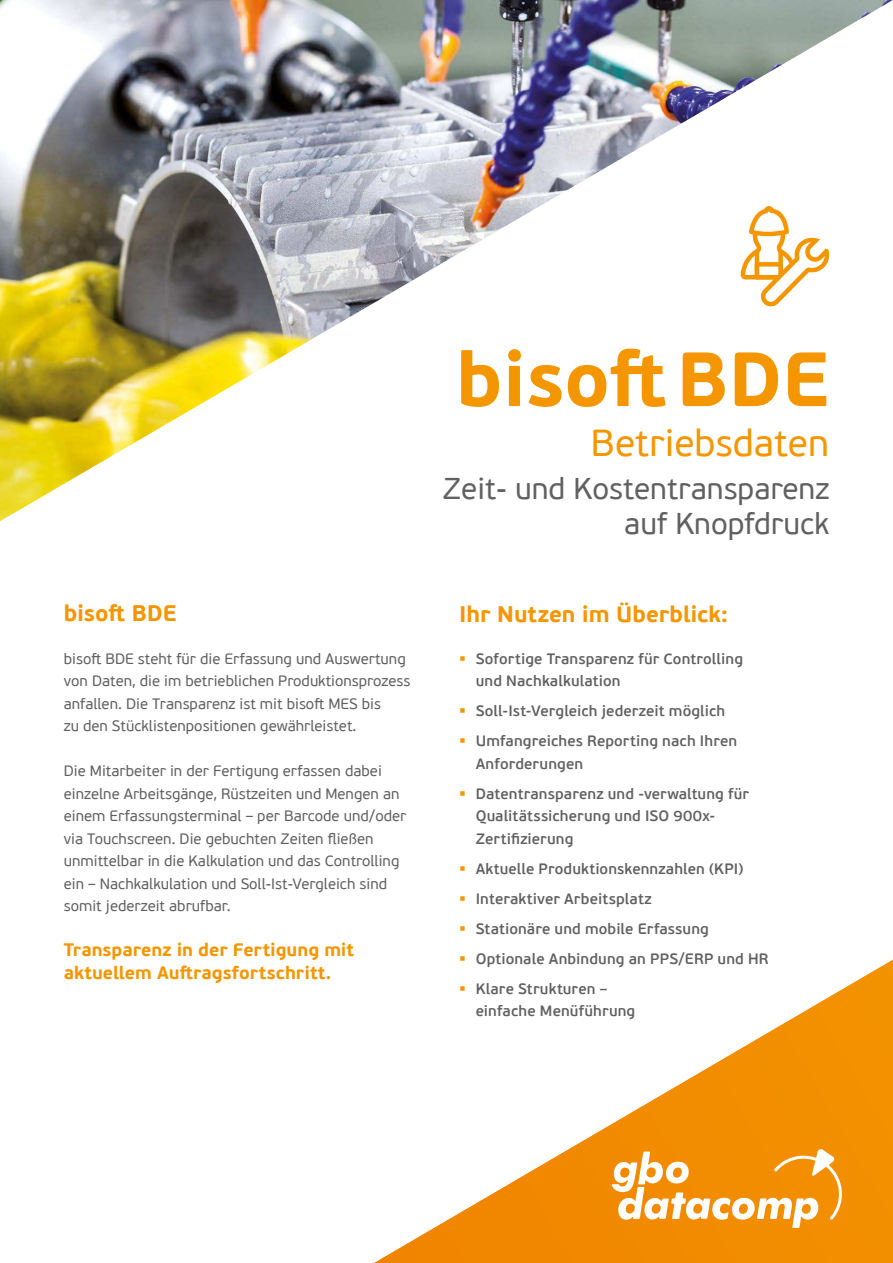
<style>
.page{position:relative;width:893px;height:1263px;background:#fff}
.page>*{position:absolute;margin:0;border:0;box-sizing:border-box;transform-origin:0 0}
.t1{font:700 76.5px "PF Beau Sans Pro";color:#f49600}
.t2{font:37.5px "PF Beau Sans Pro";color:#f49600}
.t3{font:30px/34.5px "PF Beau Sans Pro";color:#616161;text-align:right}
.t4{font:700 22.5px "PF Beau Sans Pro";color:#f49600}
.t5{font:700 18px/22.5px "PF Beau Sans Pro";color:#f49600}
.t6{font:15px/22.5px "PF Beau Sans Pro";color:#616161}
.t7{font:600 15px/22.5px "PF Beau Sans Pro";letter-spacing:.005em;color:#616161}
.s1{color:#f49600}
</style>
<div class="page">
<svg style="left:374px;top:959px;width:519px;height:304px"></svg>
<svg style="left:612px;top:1149px;width:234px;height:79px"></svg>
<img style="left:0;top:0;width:893px;height:521px">
<svg style="left:740px;top:206px;width:90px;height:100px"></svg>
<h1 class="t1" style="left:456px;top:332px;width:374px">bisoftBDE</h1>
<h2 class="t2" style="left:591px;top:428px;width:240px">Betriebsdaten</h2>
<h3 class="t3" style="left:443px;top:474px;width:388px">Zeit- und Kostentransparenz auf Knopfdruck</h3>
<h3 class="t4" style="left:64px;top:599px;width:114px">bisoft BDE</h3>
<h3 class="t4" style="left:459px;top:600px;width:270px">Ihr Nutzen im Überblick:</h3>
<p class="t7" style="left:476px;top:648px;width:269px;text-indent:-17px"><span class="s1">▪</span> Sofortige Transparenz für Controlling und Nachkalkulation</p>
<p class="t7" style="left:459px;top:701px;width:268px"><span class="s1">▪</span> Soll-Ist-Vergleich jederzeit möglich</p>
<p class="t7" style="left:476px;top:731px;width:263px;text-indent:-16px"><span class="s1">▪</span> Umfangreiches Reporting nach Ihren<br>Anforderungen</p>
<p class="t7" style="left:476px;top:783px;width:275px;text-indent:-16px"><span class="s1">▪</span> Datentransparenz und -verwaltung für<br>Qualitätssicherung und ISO 900x-<br>Zertifizierung</p>
<p class="t7" style="left:459px;top:858px;width:285px"><span class="s1">▪</span> Aktuelle Produktionskennzahlen (KPI)</p>
<p class="t7" style="left:459px;top:888px;width:194px"><span class="s1">▪</span> Interaktiver Arbeitsplatz</p>
<p class="t7" style="left:459px;top:918px;width:251px"><span class="s1">▪</span> Stationäre und mobile Erfassung</p>
<p class="t7" style="left:459px;top:948px;width:311px"><span class="s1">▪</span> Optionale Anbindung an PPS/ERP und HR</p>
<p class="t7" style="left:476px;top:978px;width:161px;text-indent:-16px"><span class="s1">▪</span> Klare Strukturen – einfache Menüführung</p>
<p class="t6" style="left:64px;top:648px;width:348px">bisoft BDE steht für die Erfassung und Auswertung von Daten, die im betrieblichen Produktionsprozess anfallen. Die Transparenz ist mit bisoft MES bis<br>zu den Stücklistenpositionen gewährleistet.</p>
<p class="t6" style="left:64px;top:760px;width:344px">Die Mitarbeiter in der Fertigung erfassen dabei einzelne Arbeitsgänge, Rüstzeiten und Mengen an einem Erfassungsterminal – per Barcode und/oder via Touchscreen. Die gebuchten Zeiten fließen unmittelbar in die Kalkulation und das Controlling ein – Nachkalkulation und Soll-Ist-Vergleich sind somit jederzeit abrufbar.</p>
<p class="t5" style="left:64px;top:940px;width:292px">Transparenz in der Fertigung mit aktuellem Auftragsfortschritt.</p>
</div>
